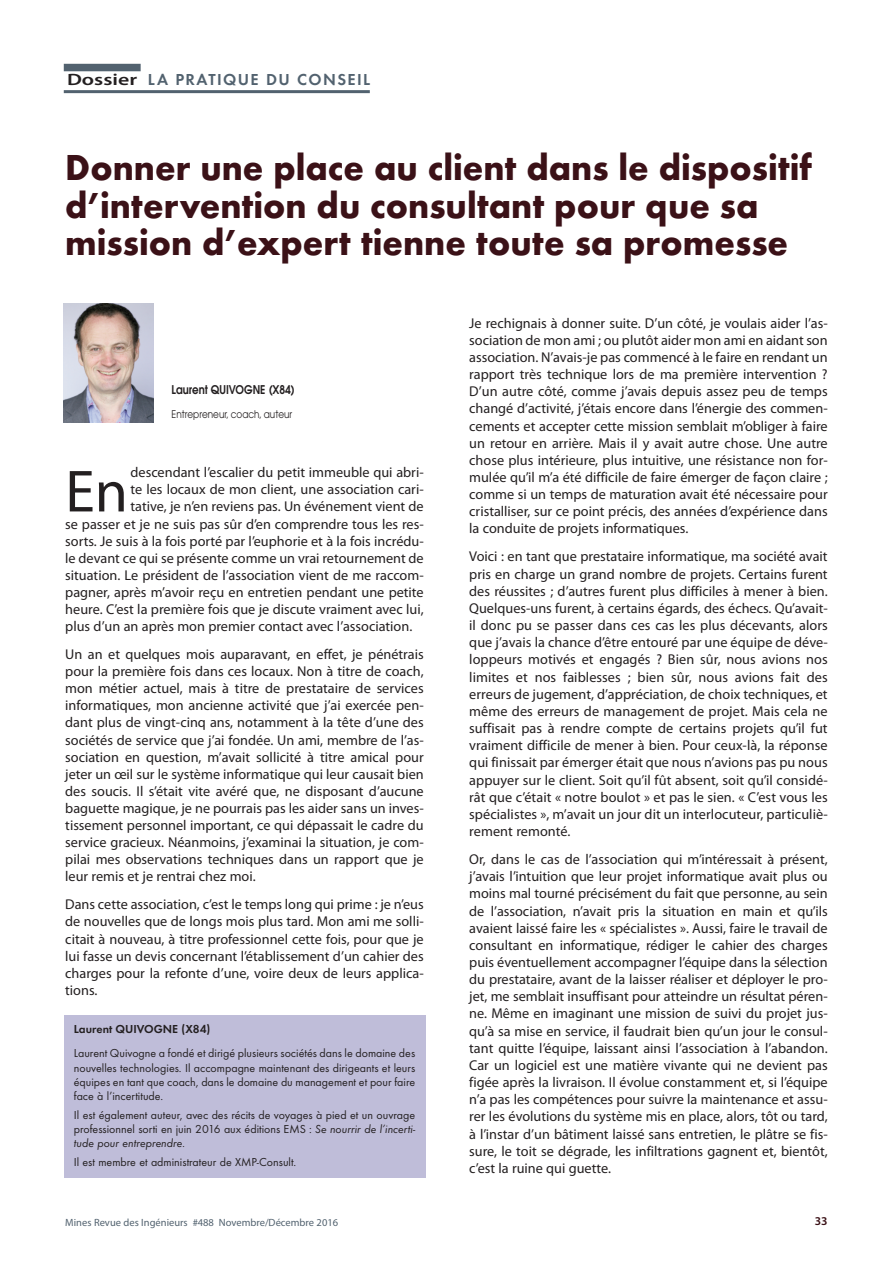
<style>
.page{position:relative;width:893px;height:1263px;background:#fff}
.page>*{position:absolute;margin:0;border:0;box-sizing:border-box;transform-origin:0 0}
.t1{font:59.85px "Myriad Pro";color:#231f20}
.t2{font:700 37.5px/37.3px "Futura T";color:#3b1117;scale:.96 1}
.t3{font:600 16.5px "Futura T";letter-spacing:.085em;color:#52626f}
.t4{font:14.25px/17.1px "Myriad Pro";color:#231f20;text-align:justify}
.t5{font:12px/14.4px "Futura T";color:#231f20;text-align:justify}
.t6{font:600 12px "Avant Garde";color:#231f20;scale:.85 1}
.t7{font:600 12px "Futura T";color:#231f20}
.t8{font:600 12px "Myriad Pro";color:#3b1117}
.t9{font:10.5px "Myriad Pro";color:#52626f}
.t10{font:10.5px "Avant Garde";color:#231f20;scale:.85 1}
.s1{font-family:"Myriad Pro";color:#231f20}
.s2{font-style:italic}
</style>
<div class="page">
<img style="left:64px;top:303px;width:89px;height:119px">
<div style="left:64px;top:1015px;width:361px;height:163px;background:#bfbdd9"></div>
<div style="left:64px;top:64px;width:77px;height:7px;background:#52626f"></div>
<hr style="left:64px;top:90px;width:306px;height:3px;background:#52626f">
<p class="t3" style="left:67px;top:70px;width:305px"><span class="s1">Dossier</span> LA PRATIQUE DU CONSEIL</p>
<h2 class="t2" style="left:65px;top:149px;width:779px">Donner une place au client dans le dispositif d’intervention du consultant pour que sa mission d’expert tienne toute sa promesse</h2>
<p class="t6" style="left:172px;top:385px;width:147px">Laurent QUIVOGNE (X84)</p>
<p class="t10" style="left:172px;top:410px;width:144px">Entrepreneur, coach, auteur</p>
<h1 class="t1" style="left:65px;top:469px;width:64px">En</h1>
<p class="t4" style="left:131px;top:465px;width:295px">descendant l’escalier du petit immeuble qui abri-</p>
<p class="t4" style="left:131px;top:482px;width:295px">te les locaux de mon client, une association cari-</p>
<p class="t4" style="left:131px;top:499px;width:295px">tative, je n’en reviens pas. Un événement vient de</p>
<p class="t4" style="left:65px;top:516px;width:360px">se passer et je ne suis pas sûr d’en comprendre tous les res-</p>
<p class="t4" style="left:65px;top:533px;width:360px">sorts. Je suis à la fois porté par l’euphorie et à la fois incrédu-</p>
<p class="t4" style="left:65px;top:550px;width:360px">le devant ce qui se présente comme un vrai retournement de</p>
<p class="t4" style="left:65px;top:568px;width:360px">situation. Le président de l’association vient de me raccom-</p>
<p class="t4" style="left:65px;top:585px;width:360px">pagner, après m’avoir reçu en entretien pendant une petite</p>
<p class="t4" style="left:65px;top:602px;width:360px">heure. C’est la première fois que je discute vraiment avec lui,</p>
<p class="t4" style="left:65px;top:619px;width:348px">plus d’un an après mon premier contact avec l’association.</p>
<p class="t4" style="left:65px;top:647px;width:360px">Un an et quelques mois auparavant, en effet, je pénétrais pour la première fois dans ces locaux. Non à titre de coach, mon métier actuel, mais à titre de prestataire de services informatiques, mon ancienne activité que j’ai exercée pen&shy;dant plus de vingt-cinq ans, notamment à la tête d’une des sociétés de service que j’ai fondée. Un ami, membre de l’as&shy;sociation en question, m’avait sollicité à titre amical pour jeter un œil sur le système informatique qui leur causait bien des soucis. Il s’était vite avéré que, ne disposant d’aucune baguette magique, je ne pourrais pas les aider sans un inves&shy;tissement personnel important, ce qui dépassait le cadre du service gracieux. Néanmoins, j’examinai la situation, je com&shy;pilai mes observations techniques dans un rapport que je leur remis et je rentrai chez moi.</p>
<p class="t4" style="left:65px;top:897px;width:360px">Dans cette association, c’est le temps long qui prime : je n’eus de nouvelles que de longs mois plus tard. Mon ami me solli&shy;citait à nouveau, à titre professionnel cette fois, pour que je lui fasse un devis concernant l’établissement d’un cahier des charges pour la refonte d’une, voire deux de leurs applica&shy;tions.</p>
<p class="t7" style="left:74px;top:1022px;width:138px">Laurent QUIVOGNE (X84)</p>
<p class="t5" style="left:74px;top:1046px;width:343px">Laurent Quivogne a fondé et dirigé plusieurs sociétés dans le domaine des nouvelles technologies. Il accompagne maintenant des dirigeants et leurs équipes en tant que coach, dans le domaine du management et pour faire face à l’incertitude.</p>
<p class="t5" style="left:74px;top:1107px;width:343px">Il est également auteur, avec des récits de voyages à pied et un ouvrage professionnel sorti en juin 2016 aux éditions EMS : <span class="s2">Se nourrir de l’incerti&shy;tude pour entreprendre.</span></p>
<p class="t5" style="left:74px;top:1154px;width:224px">Il est membre et administrateur de XMP-Consult.</p>
<p class="t4" style="left:469px;top:315px;width:360px">Je rechignais à donner suite. D’un côté, je voulais aider l’as&shy;sociation de mon ami ; ou plutôt aider mon ami en aidant son association. N’avais-je pas commencé à le faire en rendant un rapport très technique lors de ma première intervention ?<br>D’un autre côté, comme j’avais depuis assez peu de temps changé d’activité, j’étais encore dans l’énergie des commen&shy;cements et accepter cette mission semblait m’obliger à faire un retour en arrière. Mais il y avait autre chose. Une autre chose plus intérieure, plus intuitive, une résistance non for&shy;mulée qu’il m’a été difficile de faire émerger de façon claire ; comme si un temps de maturation avait été nécessaire pour cristalliser, sur ce point précis, des années d’expérience dans la conduite de projets informatiques.</p>
<p class="t4" style="left:469px;top:549px;width:360px">Voici : en tant que prestataire informatique, ma société avait pris en charge un grand nombre de projets. Certains furent des réussites ; d’autres furent plus difficiles à mener à bien.<br>Quelques-uns furent, à certains égards, des échecs. Qu’avait&shy;il donc pu se passer dans ces cas les plus décevants, alors que j’avais la chance d’être entouré par une équipe de déve&shy;loppeurs motivés et engagés ? Bien sûr, nous avions nos limites et nos faiblesses ; bien sûr, nous avions fait des erreurs de jugement, d’appréciation, de choix techniques, et même des erreurs de management de projet. Mais cela ne suffisait pas à rendre compte de certains projets qu’il fut vraiment difficile de mener à bien. Pour ceux-là, la réponse qui finissait par émerger était que nous n’avions pas pu nous appuyer sur le client. Soit qu’il fût absent, soit qu’il considé&shy;rât que c’était « notre boulot » et pas le sien. « C’est vous les spécialistes », m’avait un jour dit un interlocuteur, particuliè&shy;rement remonté.</p>
<p class="t4" style="left:469px;top:852px;width:360px">Or, dans le cas de l’association qui m’intéressait à présent, j’avais l’intuition que leur projet informatique avait plus ou moins mal tourné précisément du fait que personne, au sein de l’association, n’avait pris la situation en main et qu’ils avaient laissé faire les « spécialistes ». Aussi, faire le travail de consultant en informatique, rédiger le cahier des charges puis éventuellement accompagner l’équipe dans la sélection du prestataire, avant de la laisser réaliser et déployer le pro&shy;jet, me semblait insuffisant pour atteindre un résultat péren&shy;ne. Même en imaginant une mission de suivi du projet jus&shy;qu’à sa mise en service, il faudrait bien qu’un jour le consul&shy;tant quitte l’équipe, laissant ainsi l’association à l’abandon.<br>Car un logiciel est une matière vivante qui ne devient pas figée après la livraison. Il évolue constamment et, si l’équipe n’a pas les compétences pour suivre la maintenance et assu&shy;rer les évolutions du système mis en place, alors, tôt ou tard, à l’instar d’un bâtiment laissé sans entretien, le plâtre se fis&shy;sure, le toit se dégrade, les infiltrations gagnent et, bientôt, c’est la ruine qui guette.</p>
<p class="t9" style="left:65px;top:1218px;width:274px">Mines Revue des Ingénieurs #488 Novembre/Décembre 2016</p>
<p class="t8" style="left:815px;top:1217px;width:14px">33</p>
</div>
